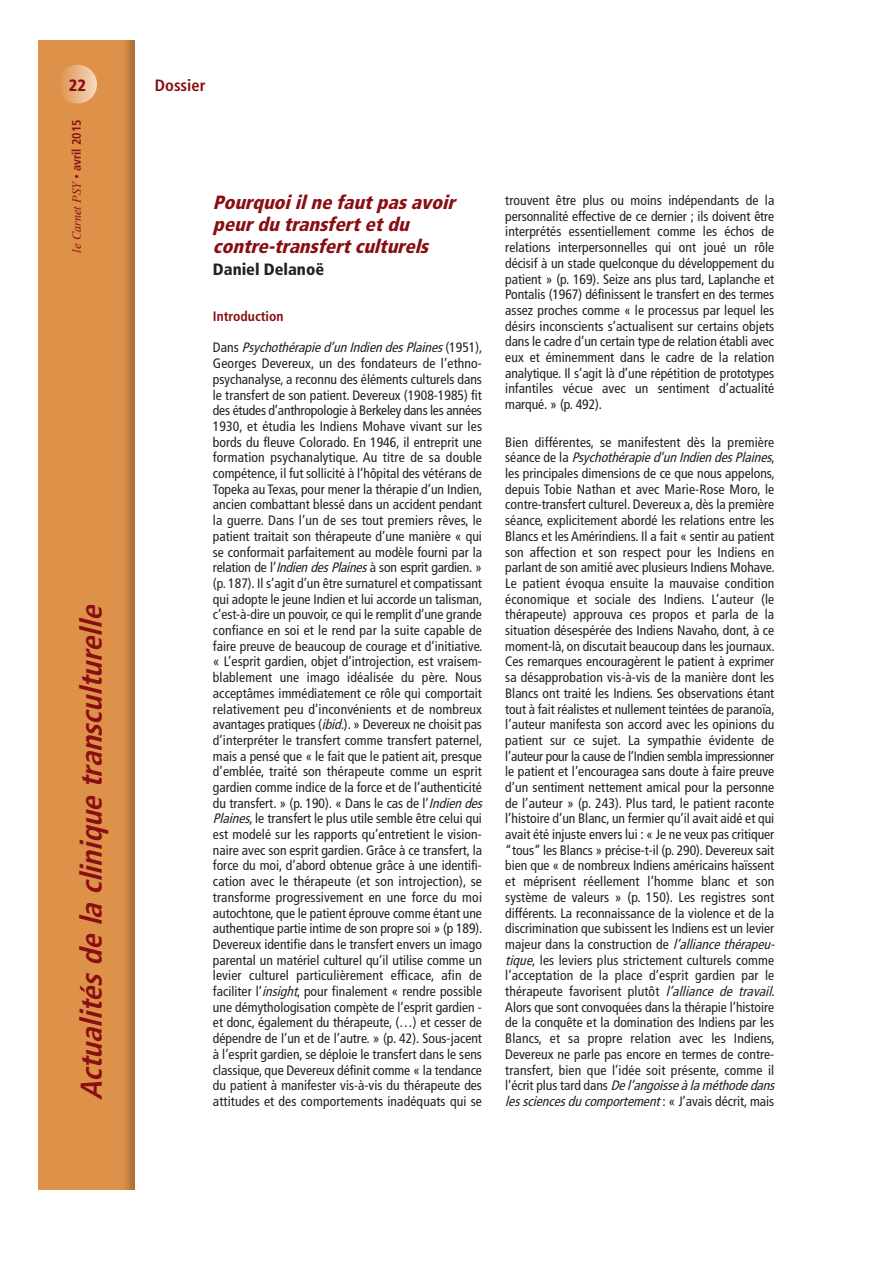
<style>
.page{position:relative;width:893px;height:1263px;background:#fff}
.page>*{position:absolute;margin:0;border:0;box-sizing:border-box;transform-origin:0 0}
.t1{font:italic 700 condensed 30px "Frutiger";color:#890d12}
.t2{font:italic 900 condensed 19.05px/21.9px "Frutiger";color:#890d12}
.t3{font:900 condensed 16.35px "Frutiger";color:#232122}
.t4{font:700 condensed 16.35px "Frutiger";color:#890d12}
.t5{font:900 condensed 16.35px "Frutiger";color:#890d12}
.t6{font:condensed 13.65px/15.8px "Frutiger";color:#232122}
.t7{font:700 condensed 13.65px "Frutiger";color:#890d12}
.t8{font:italic 12.3px "Times New Roman";color:#890d12}
.s1{font-family:"Frutiger";font-weight:700;font-style:normal;font-stretch:condensed}
.s2{font-style:italic}
</style>
<div class="page">
<div style="left:39px;top:40px;width:96px;height:1149px;background:#de9149"></div>
<img style="left:62px;top:65px;width:35px;height:39px">
<p class="t5" style="left:69px;top:79px;width:19px">22</p>
<p class="t8" style="left:70px;top:253px;width:135px;rotate:-90deg">le Carnet PSY • <span class="s1">avril 2015</span></p>
<h1 class="t1" style="left:79px;top:1100px;width:503px;rotate:-90deg">Actualitésde la cliniq ue transculturelle</h1>
<p class="t4" style="left:155px;top:79px;width:52px">Dossier</p>
<h2 class="t2" style="left:213px;top:193px;width:248px">Pourquoiilne fautpasavoir peurdu transfertetdu contre-transfertculturels</h2>
<p class="t3" style="left:213px;top:262px;width:113px">Daniel Delanoë</p>
<p class="t7" style="left:213px;top:311px;width:72px">Introduction</p>
<p class="t6" style="left:213px;top:341px;width:274px">D a n s <span class="s2">Psychothérapied’un Indien desPlaines</span>( 1 9 5 1 ) , Georges Devereux, un des fondateurs de l’ethno&shy;psychanalyse, a reconnu des éléments culturels dans le transfert de son patient. Devereux (1908-1985) fit des études d’anthropologie à Berkeley dans les années 1930, et étudia les Indiens Mohave vivant sur les bords du fleuve Colorado. En 1946, il entreprit une formation psychanalytique. Au titre de sa double compétence, il fut sollicité à l’hôpital des vétérans de Topeka au Texas, pour mener la thérapie d’un Indien, ancien combattant blessé dans un accident pendant la guerre. Dans l’un de ses tout premiers rêves, le patient traitait son thérapeute d’une manière « qui se conformait parfaitement au modèle fourni par la relation de l’<span class="s2">IndiendesPlaines</span>à son esprit gardien. » (p. 187). Il s’agit d’un être surnaturel et compatissant qui adopte le jeune Indien et lui accorde un talisman, c’est-à-dire un pouvoir, ce qui le remplit d’une grande confiance en soi et le rend par la suite capable de faire preuve de beaucoup de courage et d’initiative. « L’esprit gardien, objet d’introjection, est vraisem&shy;blablement une imago idéalisée du père. Nous acceptâmes immédiatement ce rôle qui comportait relativement peu d’inconvénients et de nombreux avantages pratiques (<span class="s2">ibid.</span>). » Devereux ne choisit pas d’interpréter le transfert comme transfert paternel, mais a pensé que « le fait que le patient ait, presque d’emblée, traité son thérapeute comme un esprit gardien comme indice de la force et de l’authenticité du transfert. » (p. 190). « Dans le cas de l’<span class="s2">Indien des Plaines</span>, le transfert le plus utile semble être celui qui est modelé sur les rapports qu’entretient le vision&shy;naire avec son esprit gardien. Grâce à ce transfert, la force du moi, d’abord obtenue grâce à une identifi&shy;cation avec le thérapeute (et son introjection), se transforme progressivement en une force du moi autochtone, que le patient éprouve comme étant une authentique partie intime de son propre soi » (p 189).<br>Devereux identifie dans le transfert envers un imago parental un matériel culturel qu’il utilise comme un levier culturel particulièrement efficace, afin de faciliter l’<span class="s2">insight</span>, pour finalement « rendre possible une démythologisation compète de l’esprit gardien - et donc, également du thérapeute, (…) et cesser de dépendre de l’un et de l’autre. » (p. 42). Sous-jacent à l’esprit gardien, se déploie le transfert dans le sens classique, que Devereux définit comme « la tendance du patient à manifester vis-à-vis du thérapeute des attitudes et des comportements inadéquats qui se</p>
<p class="t6" style="left:505px;top:194px;width:270px;text-align:justify">trouvent être plus ou moins indépendants de la personnalité effective de ce dernier ; ils doivent être interprétés essentiellement comme les échos de relations interpersonnelles qui ont joué un rôle décisif à un stade quelconque du développement du patient » (p. 169). Seize ans plus tard, Laplanche et Pontalis (1967) définissent le transfert en des termes assez proches comme « le processus par lequel les désirs inconscients s’actualisent sur certains objets dans le cadre d’un certain type de relation établi avec eux et éminemment dans le cadre de la relation analytique. Il s’agit là d’une répétition de prototypes infantiles vécue avec un sentiment d’actualité marqué. » (p. 492).</p>
<p class="t6" style="left:505px;top:435px;width:274px">Bien différentes, se manifestent dès la première s é a n c e d e l a <span class="s2">Psychothérapied’un Indien desPlaines</span>, les principales dimensions de ce que nous appelons, depuis Tobie Nathan et avec Marie-Rose Moro, le contre-transfert culturel. Devereux a, dès la première séance, explicitement abordé les relations entre les Blancs et les Amérindiens. Il a fait « sentir au patient son affection et son respect pour les Indiens en parlant de son amitié avec plusieurs Indiens Mohave.<br>Le patient évoqua ensuite la mauvaise condition économique et sociale des Indiens. L’auteur (le thérapeute) approuva ces propos et parla de la situation désespérée des Indiens Navaho, dont, à ce moment-là, on discutait beaucoup dans les journaux.<br>Ces remarques encouragèrent le patient à exprimer sa désapprobation vis-à-vis de la manière dont les Blancs ont traité les Indiens. Ses observations étant tout à fait réalistes et nullement teintées de paranoïa, l’auteur manifesta son accord avec les opinions du patient sur ce sujet. La sympathie évidente de l’auteur pour la cause de l’Indien sembla impressionner le patient et l’encouragea sans doute à faire preuve d’un sentiment nettement amical pour la personne de l’auteur » (p. 243). Plus tard, le patient raconte l’histoire d’un Blanc, un fermier qu’il avait aidé et qui avait été injuste envers lui : « Je ne veux pas critiquer “tous” les Blancs » précise-t-il (p. 290). Devereux sait bien que « de nombreux Indiens américains haïssent et méprisent réellement l’homme blanc et son système de valeurs » (p. 150). Les registres sont différents. La reconnaissance de la violence et de la discrimination que subissent les Indiens est un levier majeur dans la construction de <span class="s2">l’alliance thérapeu&shy;tique</span>, les leviers plus strictement culturels comme l’acceptation de la place d’esprit gardien par le thérapeute favorisent plutôt <span class="s2">l’alliance de travail</span>.<br>Alors que sont convoquées dans la thérapie l’histoire de la conquête et la domination des Indiens par les Blancs, et sa propre relation avec les Indiens, Devereux ne parle pas encore en termes de contre&shy;transfert, bien que l’idée soit présente, comme il l ’ é c r i t p l u s t a r d d a n s <span class="s2">Del’angoisseàlaméthode dans lessciencesdu comportement</span> : « J ’ a v a i s d é c r i t , m a i s</p>
</div>
